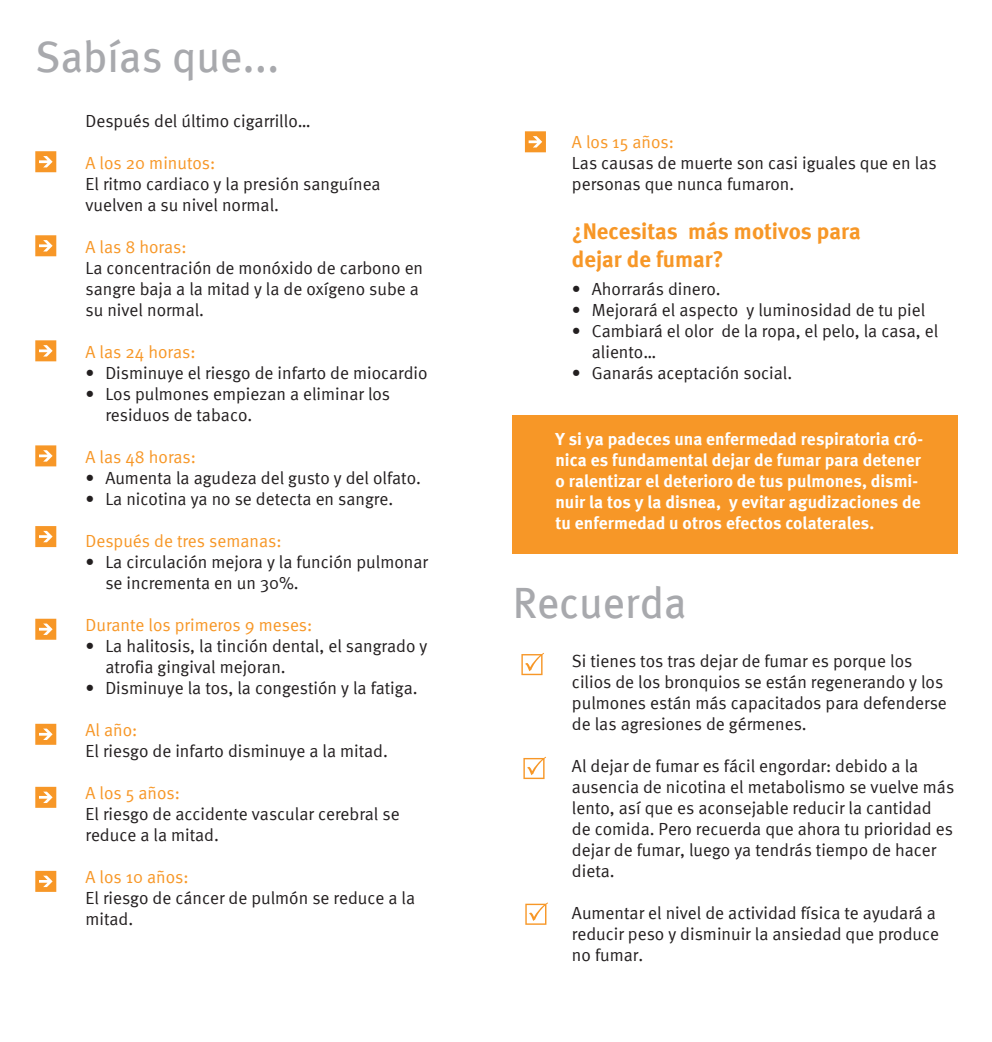
<style>
.page{position:relative;width:992px;height:1042px;background:#fff}
.page>*{position:absolute;margin:0;border:0;box-sizing:border-box;transform-origin:0 0}
.t1{font:43.75px "Meta";color:#a8a9ad}
.COPY{font:700 22.75px/28px "Meta";color:#f79727}
.COPY-2{font:17.5px/21px "Meta Normal";color:#231f20}
.COPY-3{font:700 17.5px/21px "Meta";color:#fff}
.COPY-4{font:17.5px "Meta Normal";color:#f79727}
</style>
<div class="page">
<div style="left:512px;top:415px;width:445px;height:138px;background:#f79727"></div>
<svg style="left:521px;top:653px;width:23px;height:22px"></svg>
<svg style="left:523px;top:756px;width:23px;height:23px"></svg>
<svg style="left:525px;top:902px;width:23px;height:22px"></svg>
<svg style="left:35px;top:151px;width:21px;height:21px"></svg>
<svg style="left:35px;top:235px;width:21px;height:21px"></svg>
<svg style="left:35px;top:340px;width:21px;height:21px"></svg>
<svg style="left:35px;top:445px;width:21px;height:21px"></svg>
<svg style="left:35px;top:526px;width:21px;height:21px"></svg>
<svg style="left:35px;top:618px;width:21px;height:21px"></svg>
<svg style="left:35px;top:723px;width:21px;height:21px"></svg>
<svg style="left:35px;top:786px;width:21px;height:21px"></svg>
<svg style="left:35px;top:870px;width:21px;height:21px"></svg>
<svg style="left:525px;top:131px;width:21px;height:21px"></svg>
<p class="t1" style="left:35px;top:32px;width:246px">Sabías que...</p>
<p class="COPY-2" style="left:85px;top:110px;width:226px">Después del último cigarrillo…</p>
<p class="COPY-4" style="left:85px;top:152px;width:131px">A los 20 minutos:</p>
<p class="COPY-2" style="left:85px;top:173px;width:297px">El ritmo cardiaco y la presión sanguínea vuelven a su nivel normal.</p>
<p class="COPY-4" style="left:85px;top:236px;width:103px">A las 8 horas:</p>
<p class="COPY-2" style="left:85px;top:257px;width:339px">La concentración de monóxido de carbono en sangre baja a la mitad y la de oxígeno sube a su nivel normal.</p>
<p class="COPY-4" style="left:85px;top:341px;width:111px">A las 24 horas:</p>
<p class="COPY-2" style="left:85px;top:362px;width:343px">• Disminuye el riesgo de infarto de miocardio</p>
<p class="COPY-2" style="left:105px;top:383px;width:286px;text-indent:-20px">• Los pulmones empiezan a eliminar los residuos de tabaco.</p>
<p class="COPY-4" style="left:85px;top:446px;width:112px">A las 48 horas:</p>
<p class="COPY-2" style="left:85px;top:467px;width:337px">• Aumenta la agudeza del gusto y del olfato.</p>
<p class="COPY-2" style="left:85px;top:488px;width:309px">• La nicotina ya no se detecta en sangre.</p>
<p class="COPY-4" style="left:85px;top:530px;width:197px">Después de tres semanas:</p>
<p class="COPY-2" style="left:105px;top:551px;width:324px;text-indent:-20px">• La circulación mejora y la función pulmonar se incrementa en un 30%.</p>
<p class="COPY-4" style="left:85px;top:614px;width:228px">Durante los primeros 9 meses:</p>
<p class="COPY-2" style="left:105px;top:635px;width:323px;text-indent:-20px">• La halitosis, la tinción dental, el sangrado y atrofia gingival mejoran.</p>
<p class="COPY-2" style="left:85px;top:677px;width:333px">• Disminuye la tos, la congestión y la fatiga.</p>
<p class="COPY-4" style="left:85px;top:719px;width:53px">Al año:</p>
<p class="COPY-2" style="left:85px;top:740px;width:304px">El riesgo de infarto disminuye a la mitad.</p>
<p class="COPY-4" style="left:85px;top:782px;width:96px">A los 5 años:</p>
<p class="COPY-2" style="left:85px;top:803px;width:315px">El riesgo de accidente vascular cerebral se reduce a la mitad.</p>
<p class="COPY-4" style="left:85px;top:866px;width:105px">A los 10 años:</p>
<p class="COPY-2" style="left:85px;top:887px;width:331px">El riesgo de cáncer de pulmón se reduce a la mitad.</p>
<p class="COPY-4" style="left:572px;top:131px;width:103px">A los 15 años:</p>
<p class="COPY-2" style="left:572px;top:152px;width:366px">Las causas de muerte son casi iguales que en las personas que nunca fumaron.</p>
<p class="COPY" style="left:572px;top:216px;width:290px">¿Necesitas más motivos para dejar de fumar?</p>
<p class="COPY-2" style="left:572px;top:278px;width:150px">• Ahorrarás dinero.</p>
<p class="COPY-2" style="left:572px;top:299px;width:355px">• Mejorará el aspecto y luminosidad de tu piel</p>
<p class="COPY-2" style="left:591px;top:320px;width:348px;text-indent:-20px">• Cambiará el olor de la ropa, el pelo, la casa, el aliento…</p>
<p class="COPY-2" style="left:572px;top:362px;width:222px">• Ganarás aceptación social.</p>
<p class="COPY-3" style="left:555px;top:428px;width:369px">Y si ya padeces una enfermedad respiratoria cró&shy;nica es fundamental dejar de fumar para detener o ralentizar el deterioro de tus pulmones, dismi&shy;nuir la tos y la disnea, y evitar agudizaciones de tu enfermedad u otros efectos colaterales.</p>
<p class="t1" style="left:512px;top:577px;width:175px">Recuerda</p>
<p class="COPY-2" style="left:572px;top:650px;width:376px">Si tienes tos tras dejar de fumar es porque los cilios de los bronquios se están regenerando y los pulmones están más capacitados para defenderse de las agresiones de gérmenes.</p>
<p class="COPY-2" style="left:572px;top:755px;width:384px">Al dejar de fumar es fácil engordar: debido a la ausencia de nicotina el metabolismo se vuelve más lento, así que es aconsejable reducir la cantidad de comida. Pero recuerda que ahora tu prioridad es dejar de fumar, luego ya tendrás tiempo de hacer dieta.</p>
<p class="COPY-2" style="left:572px;top:902px;width:368px">Aumentar el nivel de actividad física te ayudará a reducir peso y disminuir la ansiedad que produce no fumar.</p>
</div>
